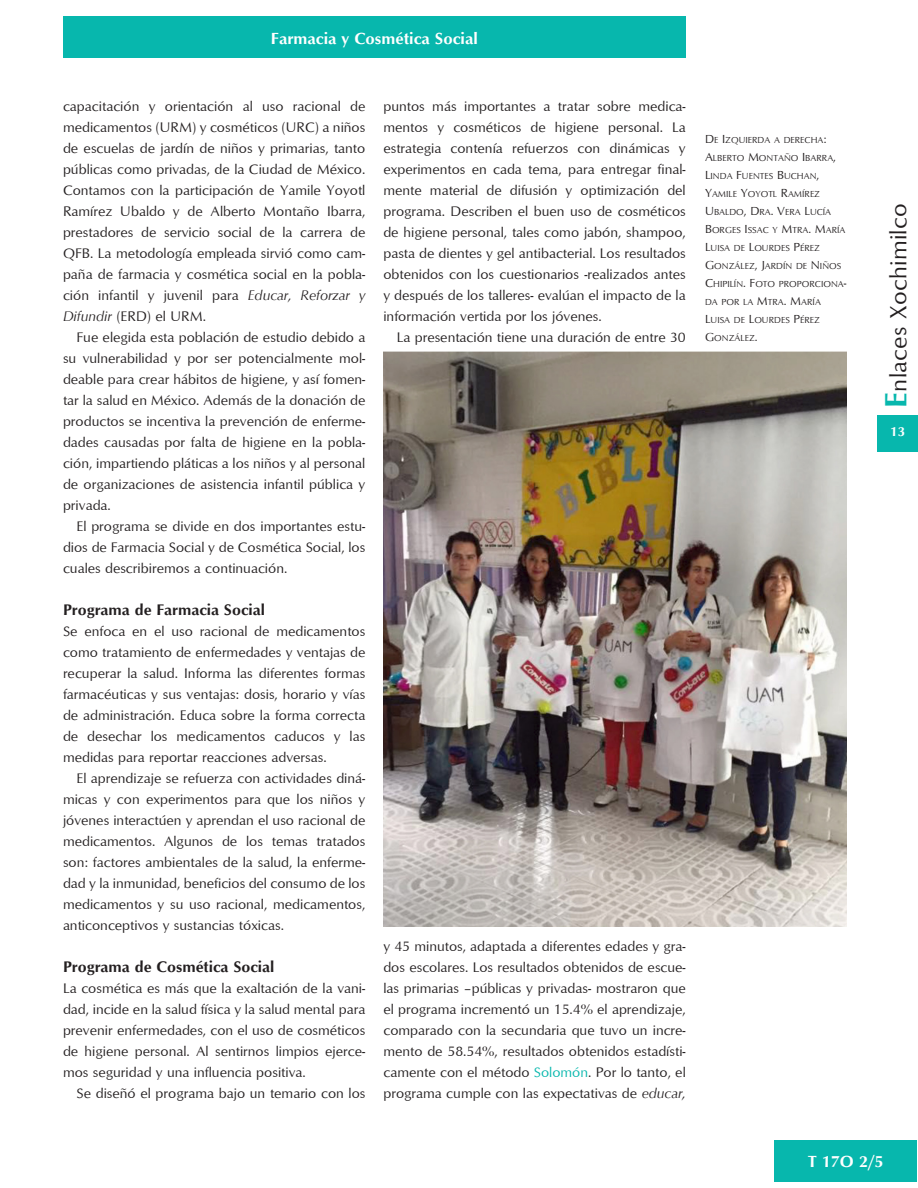
<style>
.page{position:relative;width:918px;height:1188px;background:#fff}
.page>*{position:absolute;margin:0;border:0;box-sizing:border-box;transform-origin:0 0}
.t1{font:24px "Optimum";letter-spacing:.01em;color:#231f20}
.t2{font:700 16.5px "Optimum";color:#fff}
.subtitulo{font:700 15.75px "Optimum";color:#231f20}
.cuerpo_de_texto{font:14.25px/21px "Optimum";color:#231f20;text-align:justify}
.cuerpo_de_textosin_s{font:14.25px/21px "Optimum";color:#231f20;text-align:justify}
.folio{font:700 13.5px "Optimum";color:#fff}
.pies_de_foto{font:9px/18px "Optimum";color:#231f20}
.s1{font-style:italic}
.s2{color:#07b7ad}
.s3{font-size:12px}
.s4{font-weight:700;font-size:31.5px;color:#07b7ad}
</style>
<div class="page">
<div style="left:877px;top:415px;width:41px;height:36px;background:#07b7ad"></div>
<div style="left:63px;top:16px;width:623px;height:42px;background:#07b7ad"></div>
<div style="left:775px;top:1140px;width:142px;height:42px;background:#07b7ad"></div>
<img style="left:383px;top:351px;width:463px;height:575px">
<p class="t2" style="left:271px;top:28px;width:209px">Farmacia y Cosmética Social</p>
<p class="cuerpo_de_texto" style="left:63px;top:95px;width:304px">capacitación y orientación al uso racional de medicamentos (URM) y cosméticos (URC) a niños de escuelas de jardín de niños y primarias, tanto públicas como privadas, de la Ciudad de México.<br>Contamos con la participación de Yamile Yoyotl Ramírez Ubaldo y de Alberto Montaño Ibarra, prestadores de servicio social de la carrera de QFB. La metodología empleada sirvió como cam&shy;paña de farmacia y cosmética social en la pobla&shy;ción infantil y juvenil para <span class="s1">Educar, Reforzar y Difundir</span> (ERD) el URM.</p>
<p class="cuerpo_de_texto" style="left:63px;top:326px;width:304px;text-indent:14px">Fue elegida esta población de estudio debido a su vulnerabilidad y por ser potencialmente mol&shy;deable para crear hábitos de higiene, y así fomen&shy;tar la salud en México. Además de la donación de productos se incentiva la prevención de enferme&shy;dades causadas por falta de higiene en la pobla&shy;ción, impartiendo pláticas a los niños y al personal de organizaciones de asistencia infantil pública y privada.</p>
<p class="cuerpo_de_texto" style="left:63px;top:515px;width:304px;text-indent:14px">El programa se divide en dos importantes estu&shy;dios de Farmacia Social y de Cosmética Social, los cuales describiremos a continuación.</p>
<p class="subtitulo" style="left:63px;top:601px;width:203px">Programa de Farmacia Social</p>
<p class="cuerpo_de_textosin_s" style="left:63px;top:620px;width:304px">Se enfoca en el uso racional de medicamentos como tratamiento de enfermedades y ventajas de recuperar la salud. Informa las diferentes formas farmacéuticas y sus ventajas: dosis, horario y vías de administración. Educa sobre la forma correcta de desechar los medicamentos caducos y las medidas para reportar reacciones adversas.</p>
<p class="cuerpo_de_texto" style="left:63px;top:767px;width:304px;text-indent:14px">El aprendizaje se refuerza con actividades diná&shy;micas y con experimentos para que los niños y jóvenes interactúen y aprendan el uso racional de medicamentos. Algunos de los temas tratados son: factores ambientales de la salud, la enferme&shy;dad y la inmunidad, beneficios del consumo de los medicamentos y su uso racional, medicamentos, anticonceptivos y sustancias tóxicas.</p>
<p class="subtitulo" style="left:63px;top:958px;width:213px">Programa de Cosmética Social</p>
<p class="cuerpo_de_textosin_s" style="left:63px;top:977px;width:304px">La cosmética es más que la exaltación de la vani&shy;dad, incide en la salud física y la salud mental para prevenir enfermedades, con el uso de cosméticos de higiene personal. Al sentirnos limpios ejerce&shy;mos seguridad y una influencia positiva.</p>
<p class="cuerpo_de_texto" style="left:76px;top:1082px;width:290px">Se diseñó el programa bajo un temario con los</p>
<p class="cuerpo_de_texto" style="left:383px;top:95px;width:304px">puntos más importantes a tratar sobre medica&shy;mentos y cosméticos de higiene personal. La estrategia contenía refuerzos con dinámicas y experimentos en cada tema, para entregar final&shy;mente material de difusión y optimización del programa. Describen el buen uso de cosméticos de higiene personal, tales como jabón, shampoo, pasta de dientes y gel antibacterial. Los resultados obtenidos con los cuestionarios -realizados antes y después de los talleres- evalúan el impacto de la información vertida por los jóvenes.</p>
<p class="cuerpo_de_texto" style="left:397px;top:326px;width:290px">La presentación tiene una duración de entre 30</p>
<p class="cuerpo_de_texto" style="left:383px;top:935px;width:304px">y 45 minutos, adaptada a diferentes edades y gra&shy;dos escolares. Los resultados obtenidos de escue&shy;las primarias –públicas y privadas- mostraron que el programa incrementó un 15.4% el aprendizaje, comparado con la secundaria que tuvo un incre&shy;mento de 58.54%, resultados obtenidos estadísti&shy;camente con el método <span class="s2">Solomón</span>. Por lo tanto, el programa cumple con las expectativas de <span class="s1">educar,</span></p>
<p class="pies_de_foto" style="left:705px;top:131px;width:143px"><span class="s3">D</span>E <span class="s3">I</span>ZQUIERDA A DERECHA<span class="s3">:<br>A</span>LBERTO <span class="s3">M</span>ONTAÑO <span class="s3">I</span> BARRA<span class="s3">,<br>L</span>INDA <span class="s3">F</span>UENTES <span class="s3">B</span> UCHAN<span class="s3">,<br>Y</span>AMILE <span class="s3">Y</span>OYOTL <span class="s3">R</span>AMÍREZ<br><span class="s3">U</span> BALDO<span class="s3">, D</span> RA<span class="s3">. V</span>ERA <span class="s3">L</span>UCÍA<br><span class="s3">B</span>ORGES <span class="s3">I</span> SSAC Y <span class="s3">M</span>TRA<span class="s3">. M</span>ARÍA<br><span class="s3">L</span>UISA DE <span class="s3">L</span>OURDES <span class="s3">P</span>ÉREZ<br><span class="s3">G</span>ONZÁLEZ<span class="s3">, J</span>ARDÍN DE <span class="s3">N</span> IÑOS<br><span class="s3">C</span>HIPILÍN<span class="s3">. F</span>OTO PROPORCIONA<span class="s3">-<br></span>DA POR LA <span class="s3">M</span>TRA<span class="s3">. M</span>ARÍA<br><span class="s3">L</span>UISA DE <span class="s3">L</span>OURDES <span class="s3">P</span>ÉREZ<br><span class="s3">G</span>ONZÁLEZ<span class="s3">.</span></p>
<h1 class="t1" style="left:884px;top:408px;width:206px;rotate:-90deg"><span class="s4">E</span>nlaces Xochimilco</h1>
<p class="folio" style="left:890px;top:424px;width:16px">13</p>
<p class="t2" style="left:808px;top:1152px;width:77px">T 17O 2/5</p>
</div>
